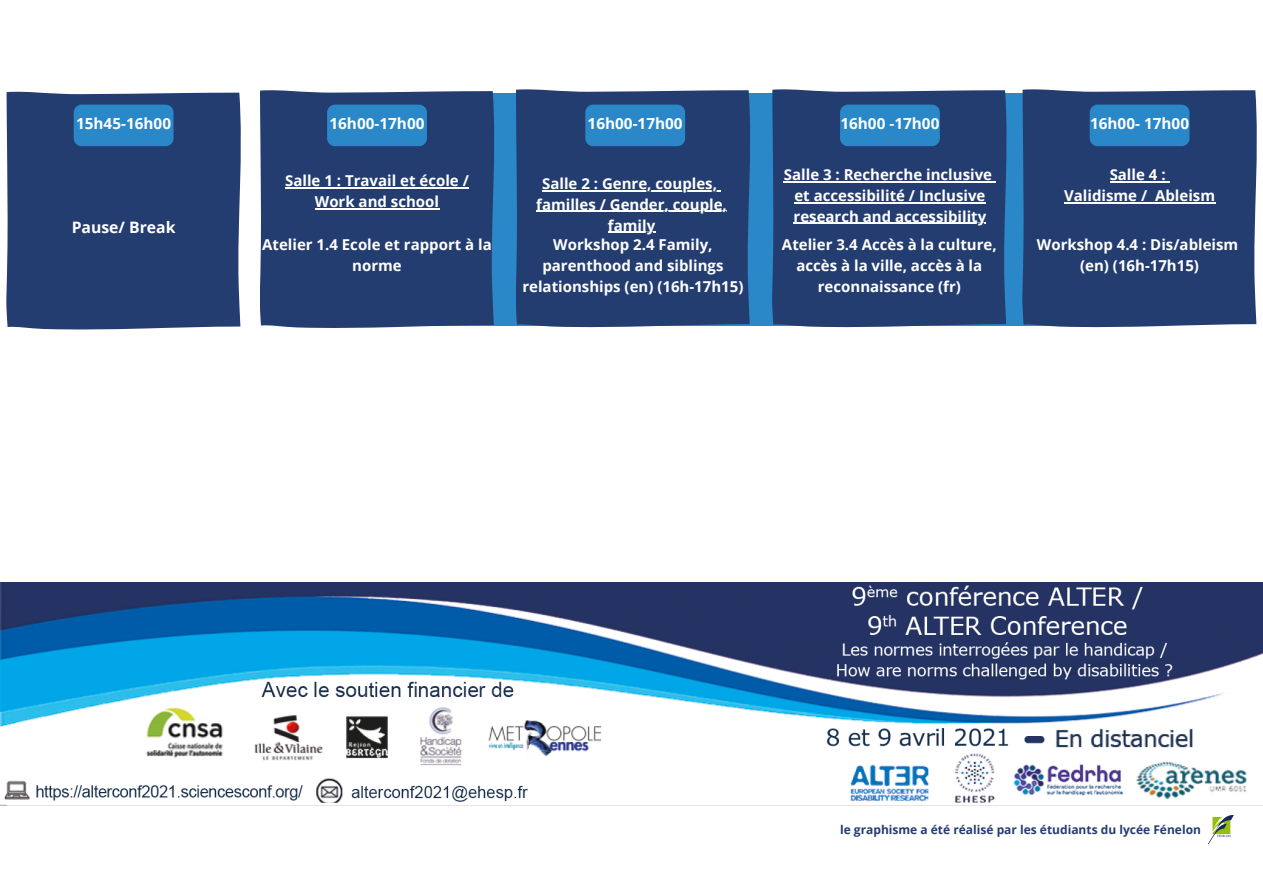
<style>
.page{position:relative;width:1263px;height:893px;background:#fff}
.page>*{position:absolute;margin:0;border:0;box-sizing:border-box;transform-origin:0 0}
.t1{font:700 15.75px "Open Sans";color:#fff}
.t2{font:700 15.3px "Open Sans";color:#fff}
.t3{font:700 15px/20.9px "Open Sans";color:#fff;text-align:center}
.t4{font:700 12px "Open Sans";color:#243d70}
</style>
<div class="page">
<img style="left:1208px;top:815px;width:25px;height:28px">
<div style="left:327px;top:93px;width:749px;height:232px;background:#2a88c9"></div>
<div style="left:6px;top:92px;width:235px;height:238px;background:#243d70"></div>
<div style="left:260px;top:90px;width:235px;height:238px;background:#243d70"></div>
<div style="left:516px;top:89px;width:235px;height:238px;background:#243d70"></div>
<div style="left:772px;top:89px;width:235px;height:238px;background:#243d70"></div>
<div style="left:1022px;top:89px;width:235px;height:238px;background:#243d70"></div>
<hr style="left:285px;top:187px;width:184px;height:1px;background:#fff">
<hr style="left:315px;top:208px;width:124px;height:1px;background:#fff">
<hr style="left:542px;top:190px;width:175px;height:1px;background:#fff">
<hr style="left:536px;top:211px;width:191px;height:1px;background:#fff">
<hr style="left:608px;top:232px;width:47px;height:1px;background:#fff">
<hr style="left:784px;top:181px;width:208px;height:1px;background:#fff">
<hr style="left:794px;top:202px;width:191px;height:1px;background:#fff">
<hr style="left:793px;top:223px;width:193px;height:1px;background:#fff">
<hr style="left:1110px;top:181px;width:55px;height:1px;background:#fff">
<hr style="left:1064px;top:202px;width:83px;height:1px;background:#fff">
<hr style="left:1155px;top:202px;width:60px;height:1px;background:#fff">
<div style="left:74px;top:105px;width:100px;height:41px;background:#2a88c9;border-radius:8px"></div>
<div style="left:327px;top:105px;width:100px;height:41px;background:#2a88c9;border-radius:8px"></div>
<div style="left:585px;top:105px;width:100px;height:41px;background:#2a88c9;border-radius:8px"></div>
<div style="left:840px;top:105px;width:100px;height:41px;background:#2a88c9;border-radius:8px"></div>
<div style="left:1090px;top:105px;width:99px;height:41px;background:#2a88c9;border-radius:8px"></div>
<img style="left:0;top:582px;width:1263px;height:223px">
<hr style="left:8px;top:803px;width:1255px;height:2px;background:#fff">
<p class="t2" style="left:76px;top:113px;width:97px">15h45-16h00</p>
<p class="t2" style="left:329px;top:113px;width:97px">16h00-17h00</p>
<p class="t2" style="left:588px;top:113px;width:97px">16h00-17h00</p>
<p class="t2" style="left:840px;top:113px;width:101px">16h00 -17h00</p>
<p class="t2" style="left:1090px;top:113px;width:101px">16h00- 17h00</p>
<p class="t1" style="left:72px;top:216px;width:105px">Pause/ Break</p>
<p class="t3" style="left:285px;top:170px;width:185px">Salle 1 : Travail et école /</p>
<p class="t3" style="left:315px;top:191px;width:126px">Work and school</p>
<p class="t3" style="left:542px;top:173px;width:176px">Salle 2 : Genre, couples,</p>
<p class="t3" style="left:536px;top:193px;width:192px">familles / Gender, couple, family</p>
<p class="t3" style="left:784px;top:164px;width:210px">Salle 3 : Recherche inclusive</p>
<p class="t3" style="left:793px;top:185px;width:194px;text-align:left">et accessibilité / Inclusive research and accessibility</p>
<p class="t3" style="left:1110px;top:164px;width:57px">Salle 4 :</p>
<p class="t3" style="left:1064px;top:185px;width:152px">Validisme / Ableism</p>
<p class="t3" style="left:262px;top:234px;width:231px">Atelier 1.4 Ecole et rapport à la norme</p>
<p class="t3" style="left:522px;top:234px;width:223px">Workshop 2.4 Family, parenthood and siblings relationships (en) (16h-17h15)</p>
<p class="t3" style="left:782px;top:234px;width:216px">Atelier 3.4 Accès à la culture, accès à la ville, accès à la reconnaissance (fr)</p>
<p class="t3" style="left:1037px;top:234px;width:203px">Workshop 4.4 : Dis/ableism</p>
<p class="t3" style="left:1080px;top:255px;width:120px">(en) (16h-17h15)</p>
<p class="t4" style="left:840px;top:821px;width:362px">le graphisme a été réalisé par les étudiants du lycée Fénelon</p>
</div>
